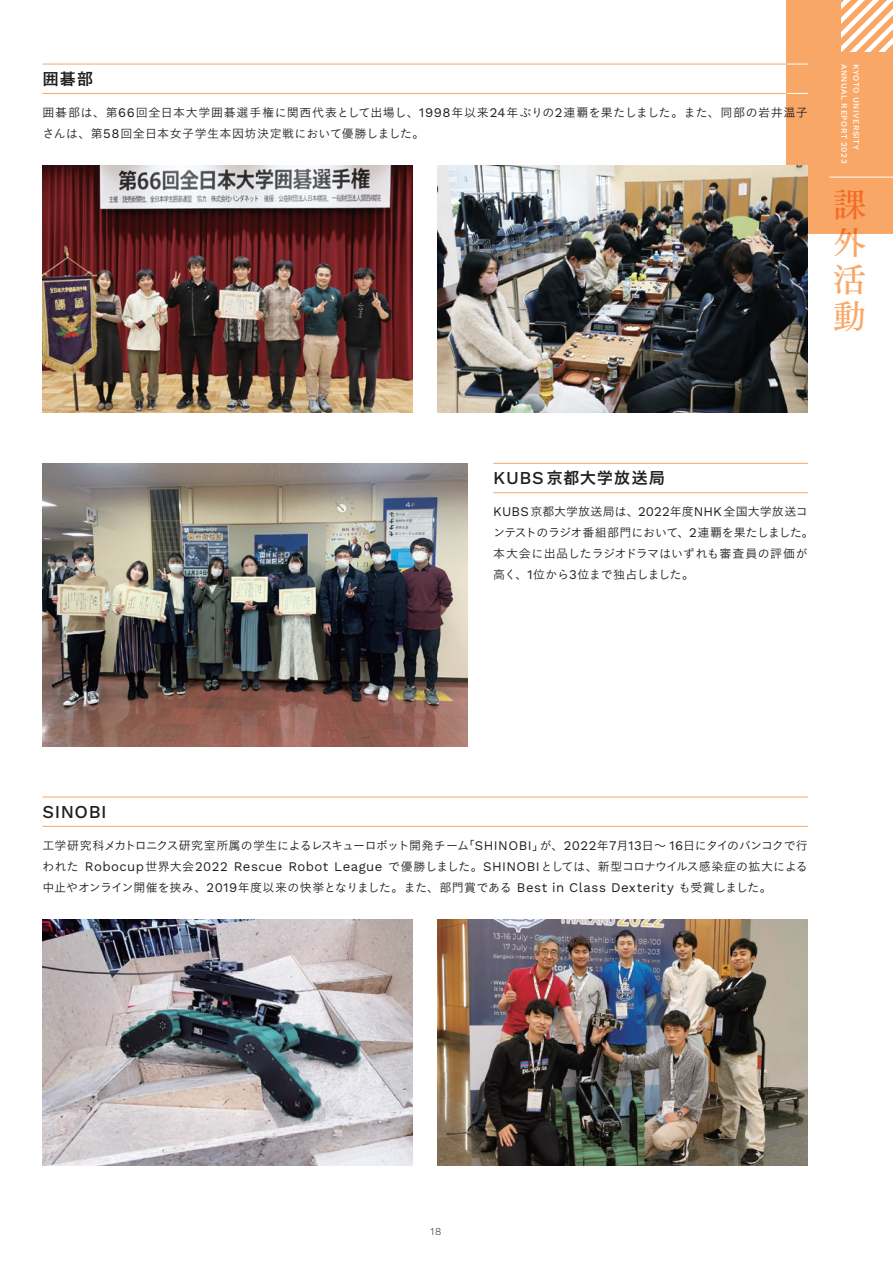
<style>
.page{position:relative;width:893px;height:1263px;background:#fff}
.page>*{position:absolute;margin:0;border:0;box-sizing:border-box;transform-origin:0 0}
.t1{font:33px/37.3px "Tsuku Min Pr 5 D";color:#f9a766;text-align:justify}
.t2{font:500 18.15px "Work Sans";letter-spacing:.03em;color:#231f20}
.t3{font:16.5px "Koburina Go Std W6";letter-spacing:.03em;color:#231f20}
.t4{font:12px/21px "Koburina Go Std W3";letter-spacing:.005em;color:#231f20}
.t5{font:12px/21px "Koburina Go Std W3";letter-spacing:.035em;color:#231f20}
.t6{font:300 10.5px "Work Sans";color:#231f20}
.t7{font:500 8.25px "Work Sans";letter-spacing:.065em;color:#fff}
.s1{font-family:"Work Sans";font-size:13.2px}
.s2{font-family:"Work Sans";font-weight:500;font-size:18.15px}
</style>
<div class="page">
<div style="left:787px;top:0;width:106px;height:234px;background:#f9a766"></div>
<svg style="left:842px;top:0;width:51px;height:51px"></svg>
<hr style="left:829px;top:177px;width:64px;height:1px;background:#fff">
<hr style="left:43px;top:64px;width:765px;height:1px;background:#f9a766">
<hr style="left:493px;top:463px;width:315px;height:1px;background:#f9a766">
<hr style="left:43px;top:797px;width:765px;height:1px;background:#f9a766">
<hr style="left:43px;top:93px;width:765px;height:1px;background:#f9a766">
<hr style="left:493px;top:492px;width:315px;height:1px;background:#f9a766">
<hr style="left:43px;top:826px;width:765px;height:1px;background:#f9a766">
<img style="left:43px;top:463px;width:425px;height:283px">
<img style="left:43px;top:919px;width:369px;height:247px">
<img style="left:43px;top:166px;width:369px;height:246px">
<img style="left:438px;top:919px;width:370px;height:247px">
<img style="left:438px;top:166px;width:370px;height:246px">
<svg style="left:787px;top:64px;width:21px;height:1px"></svg>
<svg style="left:787px;top:93px;width:21px;height:1px"></svg>
<h3 class="t3" style="left:43px;top:66px;width:52px">囲碁部</h3>
<p class="t5" style="left:43px;top:102px;width:767px">囲碁部は、第<span class="s1">66</span>回全日本大学囲碁選手権に関西代表として出場し、<span class="s1">1998</span>年以来<span class="s1">24</span>年ぶりの<span class="s1">2</span>連覇を果たしました。また、同部の岩井温子さんは、第<span class="s1">58</span>回全日本女子学生本因坊決定戦において優勝しました。</p>
<p class="t7" style="left:851px;top:64px;width:101px;rotate:90deg">ANNUAL REPORT 2023</p>
<p class="t7" style="left:863px;top:64px;width:88px;rotate:90deg">KYOTO UNIVERSITY</p>
<h1 class="t1" style="left:834px;top:183px;width:34px">課外活動</h1>
<h3 class="t3" style="left:493px;top:465px;width:174px"><span class="s2">KUBS</span>京都大学放送局</h3>
<p class="t4" style="left:493px;top:501px;width:322px"><span class="s1">KUBS</span>京都大学放送局は、<span class="s1">2022</span>年度<span class="s1">NHK</span>全国大学放送コンテストのラジオ番組部門において、<span class="s1">2</span>連覇を果たしました。本大会に出品したラジオドラマはいずれも審査員の評価が高く、<span class="s1">1</span>位から<span class="s1">3</span>位まで独占しました。</p>
<h2 class="t2" style="left:43px;top:798px;width:66px">SINOBI</h2>
<p class="t4" style="left:43px;top:835px;width:767px;text-align:justify">工学研究科メカトロニクス研究室所属の学生によるレスキューロボット開発チーム「<span class="s1">SHINOBI</span>」が、<span class="s1">2022</span>年<span class="s1">7</span>月<span class="s1">13</span>日～ <span class="s1">16</span>日にタイのバンコクで行われた <span class="s1">Robocup</span>世界大会<span class="s1">2022 Rescue Robot League</span> で優勝しました。<span class="s1">SHINOBI</span>としては、新型コロナウイルス感染症の拡大による中止やオンライン開催を挟み、<span class="s1">2019</span>年度以来の快挙となりました。また、部門賞である <span class="s1">Best in Class Dexterity</span> も受賞しました。</p>
<p class="t6" style="left:430px;top:1223px;width:12px">18</p>
</div>
